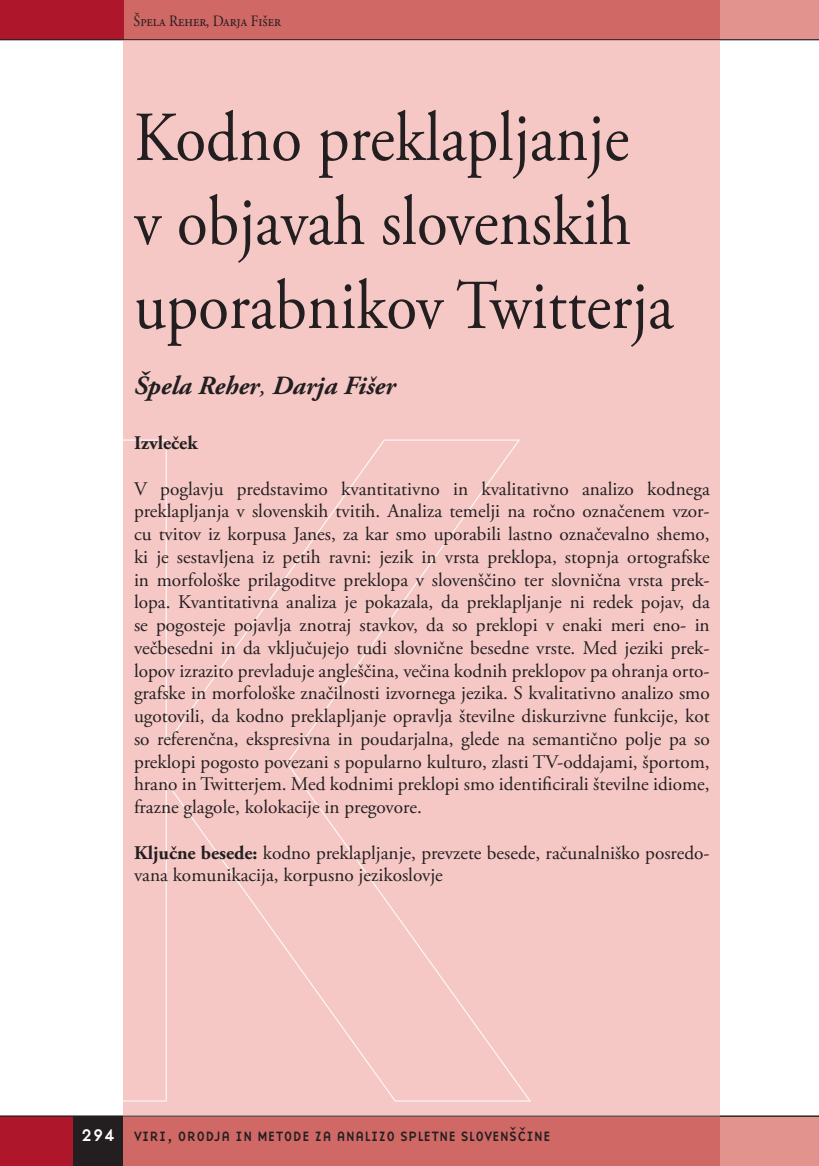
<style>
.page{position:relative;width:819px;height:1166px;background:#fff}
.page>*{position:absolute;margin:0;border:0;box-sizing:border-box;transform-origin:0 0}
.t1{font:70px/84px "Adobe Garamond Pro";color:#231f20;scale:.9 1}
.t2{font:italic 700 26.25px "Adobe Garamond Pro";color:#231f20}
.t3{font:19.25px/22.8px "Adobe Garamond Pro";color:#231f20;text-align:justify}
.t4{font:700 19.25px "Adobe Garamond Pro";color:#231f20}
.t5{font:15.75px "Adobe Garamond Pro";color:#231f20;scale:.9 1}
.t6{font:14px "Base Nine";color:#231f20}
.s1{font-weight:400}
.s2{font-weight:700}
.s3{font-size:17.5px;color:#fff}
</style>
<div class="page">
<div style="left:123px;top:1116px;width:621px;height:50px;background:#d06865"></div>
<div style="left:719px;top:1116px;width:99px;height:50px;background:#e3938e"></div>
<div style="left:122px;top:0;width:597px;height:40px;background:#d06865"></div>
<div style="left:719px;top:0;width:99px;height:40px;background:#e3938e"></div>
<div style="left:0;top:1116px;width:74px;height:50px;background:#ae172b"></div>
<div style="left:74px;top:1116px;width:49px;height:50px;background:#231f20"></div>
<div style="left:123px;top:40px;width:596px;height:1076px;background:#f5c8c5"></div>
<div style="left:0;top:0;width:123px;height:40px;background:#ae172b"></div>
<hr style="left:0;top:39px;width:818px;height:1px;background:#231f20">
<hr style="left:0;top:1116px;width:818px;height:1px;background:#231f20">
<svg style="left:123px;top:439px;width:408px;height:663px"></svg>
<p class="t5" style="left:134px;top:11px;width:165px">Špela Reher, Darja Fišer</p>
<h1 class="t1" style="left:134px;top:98px;width:601px">Kodno preklapljanje v objavah slovenskih uporabnikov Twitterja</h1>
<h2 class="t2" style="left:134px;top:370px;width:263px">Špela Reher<span class="s1">,</span> Darja Fišer</h2>
<p class="t4" style="left:134px;top:432px;width:65px">Izvleček</p>
<p class="t3" style="left:134px;top:478px;width:577px">V poglavju predstavimo kvantitativno in kvalitativno analizo kodnega preklapljanja v slovenskih tvitih. Analiza temelji na ročno označenem vzor&shy;cu tvitov iz korpusa Janes, za kar smo uporabili lastno označevalno shemo, ki je sestavljena iz petih ravni: jezik in vrsta preklopa, stopnja ortografske in morfološke prilagoditve preklopa v slovenščino ter slovnična vrsta prek&shy;lopa. Kvantitativna analiza je pokazala, da preklapljanje ni redek pojav, da se pogosteje pojavlja znotraj stavkov, da so preklopi v enaki meri eno- in večbesedni in da vključujejo tudi slovnične besedne vrste. Med jeziki prek&shy;lopov izrazito prevladuje angleščina, večina kodnih preklopov pa ohranja orto&shy;grafske in morfološke značilnosti izvornega jezika. S kvalitativno analizo smo ugotovili, da kodno preklapljanje opravlja številne diskurzivne funkcije, kot so referenčna, ekspresivna in poudarjalna, glede na semantično polje pa so preklopi pogosto povezani s popularno kulturo, zlasti TV-oddajami, športom, hrano in Twitterjem. Med kodnimi preklopi smo identificirali številne idiome, frazne glagole, kolokacije in pregovore.</p>
<p class="t3" style="left:134px;top:842px;width:577px"><span class="s2">Ključne besede:</span> kodno preklapljanje, prevzete besede, računalniško posredo&shy;vana komunikacija, korpusno jezikoslovje</p>
<p class="t6" style="left:81px;top:1126px;width:471px"><span class="s3">294</span> VIRI, ORODJA IN METODE ZA ANALIZO SPLETNE SLOVENŠCˇINE</p>
</div>
